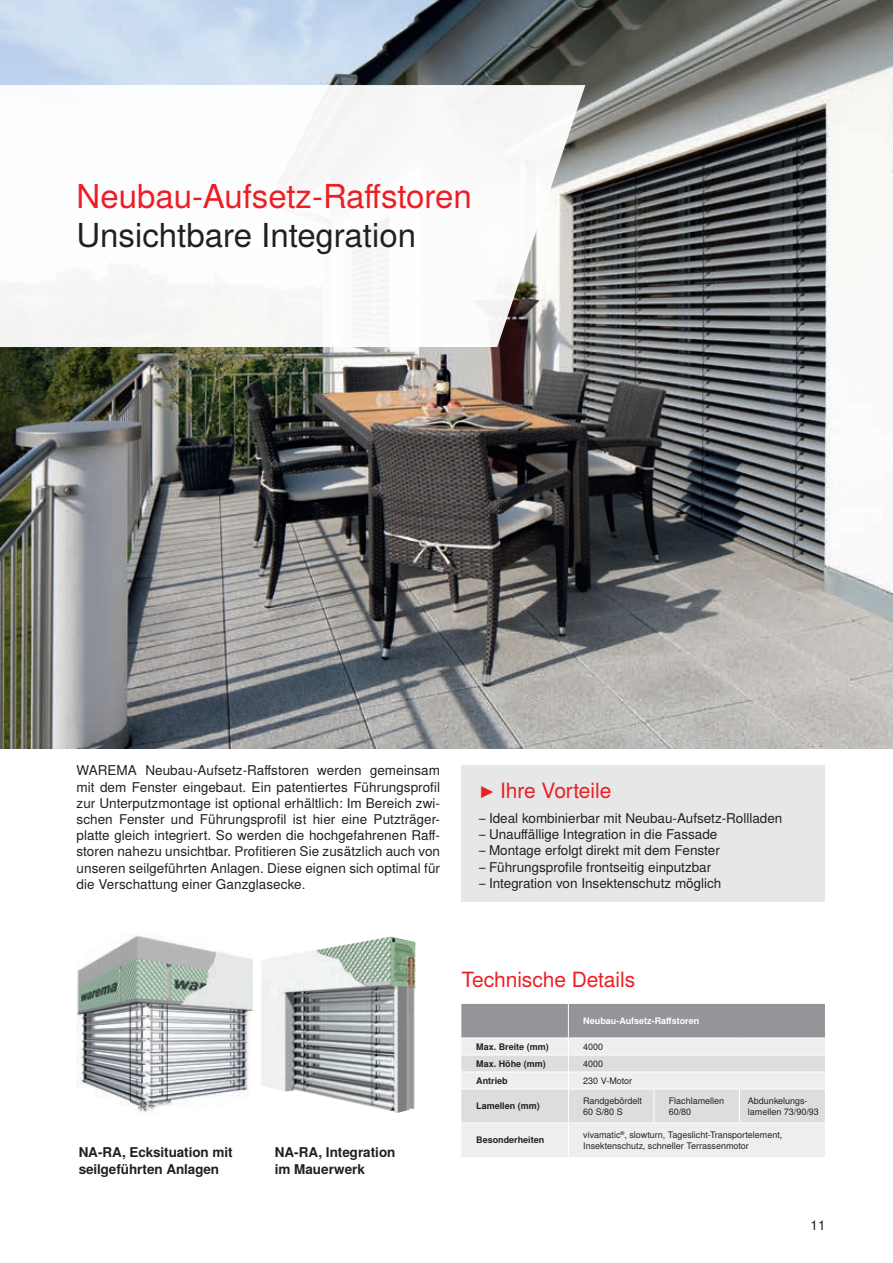
<style>
.page{position:relative;width:893px;height:1263px;background:#fff}
.page>*{position:absolute;margin:0;border:0;box-sizing:border-box;transform-origin:0 0}
.t1{font:33px "Nimbus San LOT";color:#ee1d23}
.t2{font:33px "Nimbus San LOT";color:#231f20}
.t3{font:21px "Nimbus San LOT";letter-spacing:-.005em;color:#ee1d23}
.t4{font:13.5px/16.2px "Nimbus San LOT";color:#231f20;text-align:justify}
.t5{font:700 13.5px/16.2px "Nimbus San LOT";letter-spacing:-.005em;color:#231f20}
.t6{font:9px/10.8px "Nimbus San LOT";color:#231f20}
.t7{font:700 9px "Nimbus San LOT";color:#231f20}
.t8{font:700 9px "Nimbus San LOT";color:#fff}
</style>
<div class="page">
<img style="left:1px;top:0;width:892px;height:748px">
<svg style="left:1px;top:85px;width:584px;height:262px"></svg>
<img style="left:77px;top:934px;width:176px;height:180px">
<img style="left:261px;top:936px;width:154px;height:177px">
<div style="left:461px;top:765px;width:364px;height:136px;background:#e6e7e9"></div>
<svg style="left:461px;top:1004px;width:364px;height:153px;background:#d4d5d7"></svg>
<hr style="left:654px;top:1071px;width:85px;height:1px;background:#fff">
<hr style="left:739px;top:1071px;width:86px;height:1px;background:#fff">
<hr style="left:461px;top:1088px;width:107px;height:1px;background:#fff">
<hr style="left:568px;top:1088px;width:86px;height:1px;background:#fff">
<hr style="left:568px;top:1089px;width:1px;height:33px;background:#fff">
<hr style="left:654px;top:1088px;width:85px;height:1px;background:#fff">
<hr style="left:653px;top:1089px;width:1px;height:33px;background:#fff">
<hr style="left:739px;top:1088px;width:86px;height:1px;background:#fff">
<hr style="left:739px;top:1089px;width:1px;height:33px;background:#fff">
<hr style="left:461px;top:1122px;width:107px;height:1px;background:#fff">
<hr style="left:568px;top:1122px;width:86px;height:1px;background:#fff">
<hr style="left:568px;top:1123px;width:1px;height:34px;background:#fff">
<hr style="left:654px;top:1122px;width:85px;height:1px;background:#fff">
<hr style="left:739px;top:1122px;width:86px;height:1px;background:#fff">
<img style="left:0;top:0;width:1px;height:748px">
<h1 class="t1" style="left:77px;top:176px;width:397px">Neubau-Aufsetz-Raffstoren</h1>
<h1 class="t2" style="left:77px;top:216px;width:341px">Unsichtbare Integration</h1>
<p class="t4" style="left:77px;top:763px;width:365px">WAREMA Neubau-Aufsetz-Raffstoren werden gemeinsam mit dem Fenster eingebaut. Ein patentiertes Führungsprofil zur Unterputzmontage ist optional erhältlich: Im Bereich zwi&shy;schen Fenster und Führungsprofil ist hier eine Putzträger&shy;platte gleich integriert. So werden die hochgefahrenen Raff&shy;storen nahezu unsichtbar. Profitieren Sie zusätzlich auch von unseren seilgeführten Anlagen. Diese eignen sich optimal für die Verschattung einer Ganzglasecke.</p>
<h2 class="t3" style="left:478px;top:778px;width:134px">▶ Ihre Vorteile</h2>
<p class="t4" style="left:478px;top:810px;width:306px;text-align:left">− Ideal kombinierbar mit Neubau-Aufsetz-Rollladen − Unauffällige Integration in die Fassade<br>− Montage erfolgt direkt mit dem Fenster<br>− Führungsprofile frontseitig einputzbar<br>− Integration von Insektenschutz möglich</p>
<p class="t5" style="left:79px;top:1145px;width:155px">NA-RA, Ecksituation mit seilgeführten Anlagen</p>
<p class="t5" style="left:275px;top:1145px;width:122px">NA-RA, Integration im Mauerwerk</p>
<h2 class="t3" style="left:461px;top:967px;width:175px">Technische Details</h2>
<p class="t8" style="left:583px;top:1015px;width:117px">Neubau-Aufsetz-Raffstoren</p>
<p class="t7" style="left:476px;top:1041px;width:74px">Max. Breite (mm)</p>
<p class="t6" style="left:583px;top:1041px;width:22px">4000</p>
<p class="t7" style="left:476px;top:1058px;width:71px">Max. Höhe (mm)</p>
<p class="t6" style="left:583px;top:1058px;width:22px">4000</p>
<p class="t7" style="left:476px;top:1075px;width:33px">Antrieb</p>
<p class="t6" style="left:583px;top:1075px;width:51px">230 V-Motor</p>
<p class="t7" style="left:476px;top:1101px;width:65px">Lamellen (mm)</p>
<p class="t6" style="left:583px;top:1095px;width:60px">Randgebördelt<br>60 S/80 S</p>
<p class="t6" style="left:669px;top:1095px;width:57px">Flachlamellen<br>60/80</p>
<p class="t6" style="left:748px;top:1095px;width:73px">Abdunkelungs&shy;lamellen 73/90/93</p>
<p class="t7" style="left:476px;top:1135px;width:69px">Besonderheiten</p>
<p class="t6" style="left:583px;top:1130px;width:201px">vivamatic<sup>®</sup>, slowturn, Tageslicht-Transportelement,<br>Insektenschutz, schneller Terrassenmotor</p>
<p class="t4" style="left:811px;top:1217px;width:17px">11</p>
</div>
